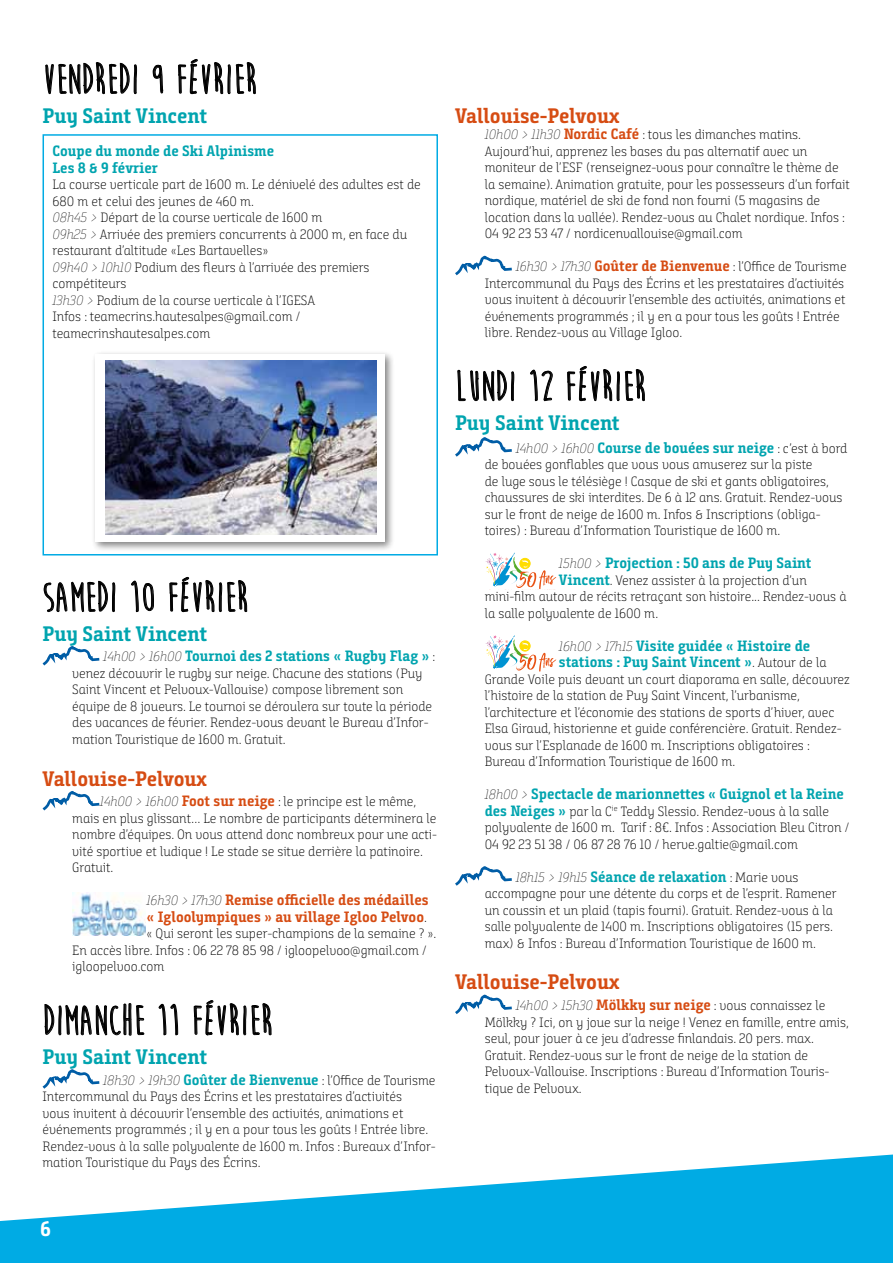
<style>
.page{position:relative;width:893px;height:1263px;background:#fff}
.page>*{position:absolute;margin:0;border:0;box-sizing:border-box;transform-origin:0 0}
.t1{font:700 42px "Moon Flower";color:#000}
.t2{font:700 21px "Bunday Slab";color:#00a4af}
.t3{font:700 21px "Bunday Slab";color:#d64c13}
.t4{font:700 21px "Bunday Slab";color:#fff}
.t5{font:700 15px/16.5px "Bunday Slab";color:#00a4af}
.t6{font:700 15px/16.5px "Bunday Slab";color:#d64c13}
.t7{font:13.5px/16.5px "Bunday Slab Light Up";color:#000}
.s1{font-family:"Bunday Slab";font-weight:100;font-style:italic}
.s2{font-weight:100;font-style:italic;font-size:13.5px;color:#000}
.s3{font-family:"Bunday Slab Light Up";font-weight:400;font-size:13.5px;color:#000}
.s4{font-family:"Bunday Slab";font-weight:700;font-size:15px;color:#d64c13}
.s5{font-family:"Bunday Slab";font-weight:700;font-size:15px;color:#00a4af}
</style>
<div class="page">
<svg style="left:45px;top:62px;width:92px;height:33px"></svg>
<svg style="left:152px;top:59px;width:104px;height:36px"></svg>
<div style="left:91px;top:350px;width:304px;height:202px;background:#000;opacity:.5"></div>
<div style="left:96px;top:354px;width:289px;height:188px;background:#fff"></div>
<img style="left:106px;top:361px;width:270px;height:174px">
<div style="left:43px;top:134px;width:395px;height:421px;border:2px solid #00abe4"></div>
<svg style="left:43px;top:551px;width:73px;height:62px"></svg>
<svg style="left:131px;top:576px;width:117px;height:37px"></svg>
<svg style="left:42px;top:646px;width:58px;height:20px"></svg>
<svg style="left:42px;top:791px;width:58px;height:20px"></svg>
<img style="left:72px;top:892px;width:73px;height:44px">
<svg style="left:455px;top:255px;width:57px;height:21px"></svg>
<svg style="left:457px;top:369px;width:58px;height:33px"></svg>
<svg style="left:530px;top:366px;width:115px;height:36px"></svg>
<svg style="left:455px;top:437px;width:57px;height:20px"></svg>
<svg style="left:486px;top:552px;width:70px;height:37px"></svg>
<svg style="left:486px;top:635px;width:70px;height:36px"></svg>
<svg style="left:455px;top:866px;width:57px;height:20px"></svg>
<svg style="left:480px;top:994px;width:20px;height:5px"></svg>
<svg style="left:0;top:999px;width:893px;height:264px"></svg>
<h1 class="t1" style="left:43px;top:58px;width:216px">VENDREDI 9 FÉVRIER</h1>
<h2 class="t2" style="left:43px;top:103px;width:166px">Puy Saint Vincent</h2>
<p class="t5" style="left:53px;top:143px;width:223px">Coupe du monde de Ski Alpinisme<br>Les 8 &amp; 9 février</p>
<p class="t7" style="left:53px;top:176px;width:370px">La course verticale part de 1600 m. Le dénivelé des adultes est de 680 m et celui des jeunes de 460 m.<br><span class="s1">08h45 &gt;</span> Départ de la course verticale de 1600 m<br><span class="s1">09h25 &gt;</span> Arrivée des premiers concurrents à 2000 m, en face du restaurant d’altitude «Les Bartavelles»<br><span class="s1">09h40 &gt; 10h10</span> Podium des fleurs à l’arrivée des premiers compétiteurs<br><span class="s1">13h30 &gt;</span> Podium de la course verticale à l’IGESA<br>Infos : teamecrins.hautesalpes@gmail.com / teamecrinshautesalpes.com</p>
<h1 class="t1" style="left:43px;top:575px;width:207px">SAMEDI 10 FÉVRIER</h1>
<h2 class="t2" style="left:43px;top:621px;width:166px">Puy Saint Vincent</h2>
<p class="t5" style="left:103px;top:648px;width:334px"><span class="s2">14h00 &gt; 16h00</span> Tournoi des 2 stations « Rugby Flag » <span class="s3">:</span></p>
<p class="t7" style="left:72px;top:665px;width:361px">venez découvrir le rugby sur neige. Chacune des stations (Puy Saint Vincent et Pelvoux-Vallouise) compose librement son équipe de 8 joueurs. Le tournoi se déroulera sur toute la période des vacances de février. Rendez-vous devant le Bureau d’Infor&shy;mation Touristique de 1600 m. Gratuit.</p>
<h2 class="t3" style="left:43px;top:766px;width:166px">Vallouise-Pelvoux</h2>
<p class="t7" style="left:72px;top:793px;width:366px;text-indent:28px"><span class="s1">14h00 &gt; 16h00</span> <span class="s4">Foot sur neige</span> : le principe est le même, mais en plus glissant… Le nombre de participants déterminera le nombre d’équipes. On vous attend donc nombreux pour une acti&shy;vité sportive et ludique ! Le stade se situe derrière la patinoire.<br>Gratuit.</p>
<p class="t6" style="left:146px;top:892px;width:284px"><span class="s2">16h30 &gt; 17h30</span> Remise officielle des médailles « Igloolympiques » au village Igloo Pelvoo<span class="s3">.</span></p>
<p class="t7" style="left:72px;top:925px;width:366px;text-indent:74px">« Qui seront les super-champions de la semaine ? ».<br>En accès libre. Infos : 06 22 78 85 98 / igloopelvoo@gmail.com / igloopelvoo.com</p>
<h1 class="t1" style="left:43px;top:999px;width:232px">DIMANCHE 11 FÉVRIER</h1>
<h2 class="t2" style="left:43px;top:1044px;width:166px">Puy Saint Vincent</h2>
<p class="t7" style="left:43px;top:1072px;width:395px;text-indent:61px"><span class="s1">18h30 &gt; 19h30</span> <span class="s5">Goûter de Bienvenue</span> : l’Office de Tourisme Intercommunal du Pays des Écrins et les prestataires d’activités<br>vous invitent à découvrir l’ensemble des activités, animations et événements programmés ; il y en a pour tous les goûts ! Entrée libre.<br>Rendez-vous à la salle polyvalente de 1600 m. Infos : Bureaux d’Infor&shy;mation Touristique du Pays des Écrins.</p>
<h2 class="t3" style="left:455px;top:103px;width:166px">Vallouise-Pelvoux</h2>
<p class="t7" style="left:485px;top:126px;width:366px"><span class="s1">10h00 &gt; 11h30</span> <span class="s4">Nordic Café</span> : tous les dimanches matins.<br>Aujourd’hui, apprenez les bases du pas alternatif avec un moniteur de l’ESF (renseignez-vous pour connaître le thème de la semaine). Animation gratuite, pour les possesseurs d’un forfait nordique, matériel de ski de fond non fourni (5 magasins de location dans la vallée). Rendez-vous au Chalet nordique. Infos :<br>04 92 23 53 47 / nordicenvallouise@gmail.com</p>
<p class="t7" style="left:485px;top:258px;width:363px;text-indent:31px"><span class="s1">16h30 &gt; 17h30</span> <span class="s4">Goûter de Bienvenue</span> : l’Office de Tourisme Intercommunal du Pays des Écrins et les prestataires d’activités vous invitent à découvrir l’ensemble des activités, animations et événements programmés ; il y en a pour tous les goûts ! Entrée libre. Rendez-vous au Village Igloo.</p>
<h1 class="t1" style="left:455px;top:365px;width:193px">LUNDI 12 FÉVRIER</h1>
<h2 class="t2" style="left:455px;top:410px;width:166px">Puy Saint Vincent</h2>
<p class="t5" style="left:516px;top:439px;width:333px"><span class="s2">14h00 &gt; 16h00</span> Course de bouées sur neige <span class="s3">: c’est à bord</span></p>
<p class="t7" style="left:485px;top:456px;width:359px">de bouées gonflables que vous vous amuserez sur la piste<br>de luge sous le télésiège ! Casque de ski et gants obligatoires, chaussures de ski interdites. De 6 à 12 ans. Gratuit. Rendez-vous sur le front de neige de 1600 m. Infos &amp; Inscriptions (obliga&shy;toires) : Bureau d’Information Touristique de 1600 m.</p>
<p class="t5" style="left:559px;top:555px;width:254px"><span class="s2">15h00 &gt;</span> Projection : 50 ans de Puy Saint</p>
<p class="t7" style="left:485px;top:572px;width:363px;text-indent:74px"><span class="s5">Vincent</span>. Venez assister à la projection d’un mini-film autour de récits retraçant son histoire... Rendez-vous à la salle polyvalente de 1600 m.</p>
<p class="t5" style="left:559px;top:637px;width:269px"><span class="s2">16h00 &gt; 17h15</span> Visite guidée « Histoire de stations : Puy Saint Vincent »<span class="s3">. Autour de la</span></p>
<p class="t7" style="left:485px;top:671px;width:366px">Grande Voile puis devant un court diaporama en salle, découvrez l’histoire de la station de Puy Saint Vincent, l’urbanisme, l’architecture et l’économie des stations de sports d’hiver, avec Elsa Giraud, historienne et guide conférencière. Gratuit. Rendez&shy;vous sur l’Esplanade de 1600 m. Inscriptions obligatoires :<br>Bureau d’Information Touristique de 1600 m.</p>
<p class="t5" style="left:485px;top:786px;width:361px"><span class="s2">18h00 &gt;</span> Spectacle de marionnettes « Guignol et la Reine</p>
<p class="t7" style="left:485px;top:803px;width:366px"><span class="s5">des Neiges »</span> par la C<sup>ie</sup> Teddy Slessio. Rendez-vous à la salle polyvalente de 1600 m. Tarif : 8€. Infos : Association Bleu Citron /<br>04 92 23 51 38 / 06 87 28 76 10 / herve.galtie@gmail.com</p>
<p class="t5" style="left:516px;top:868px;width:284px"><span class="s2">18h15 &gt; 19h15</span> Séance de relaxation <span class="s3">: Marie vous</span></p>
<p class="t7" style="left:485px;top:885px;width:353px">accompagne pour une détente du corps et de l’esprit. Ramener un coussin et un plaid (tapis fourni). Gratuit. Rendez-vous à la salle polyvalente de 1400 m. Inscriptions obligatoires (15 pers. max) &amp; Infos : Bureau d’Information Touristique de 1600 m.</p>
<h2 class="t3" style="left:455px;top:969px;width:166px">Vallouise-Pelvoux</h2>
<p class="t7" style="left:485px;top:997px;width:366px;text-indent:31px"><span class="s1">14h00 &gt; 15h30</span> <span class="s4">Mölkky sur neige</span> : vous connaissez le Mölkky ? Ici, on y joue sur la neige ! Venez en famille, entre amis, seul, pour jouer à ce jeu d’adresse finlandais. 20 pers. max.<br>Gratuit. Rendez-vous sur le front de neige de la station de Pelvoux-Vallouise. Inscriptions : Bureau d’Information Touris&shy;tique de Pelvoux.</p>
<h2 class="t4" style="left:40px;top:1216px;width:12px">6</h2>
</div>
